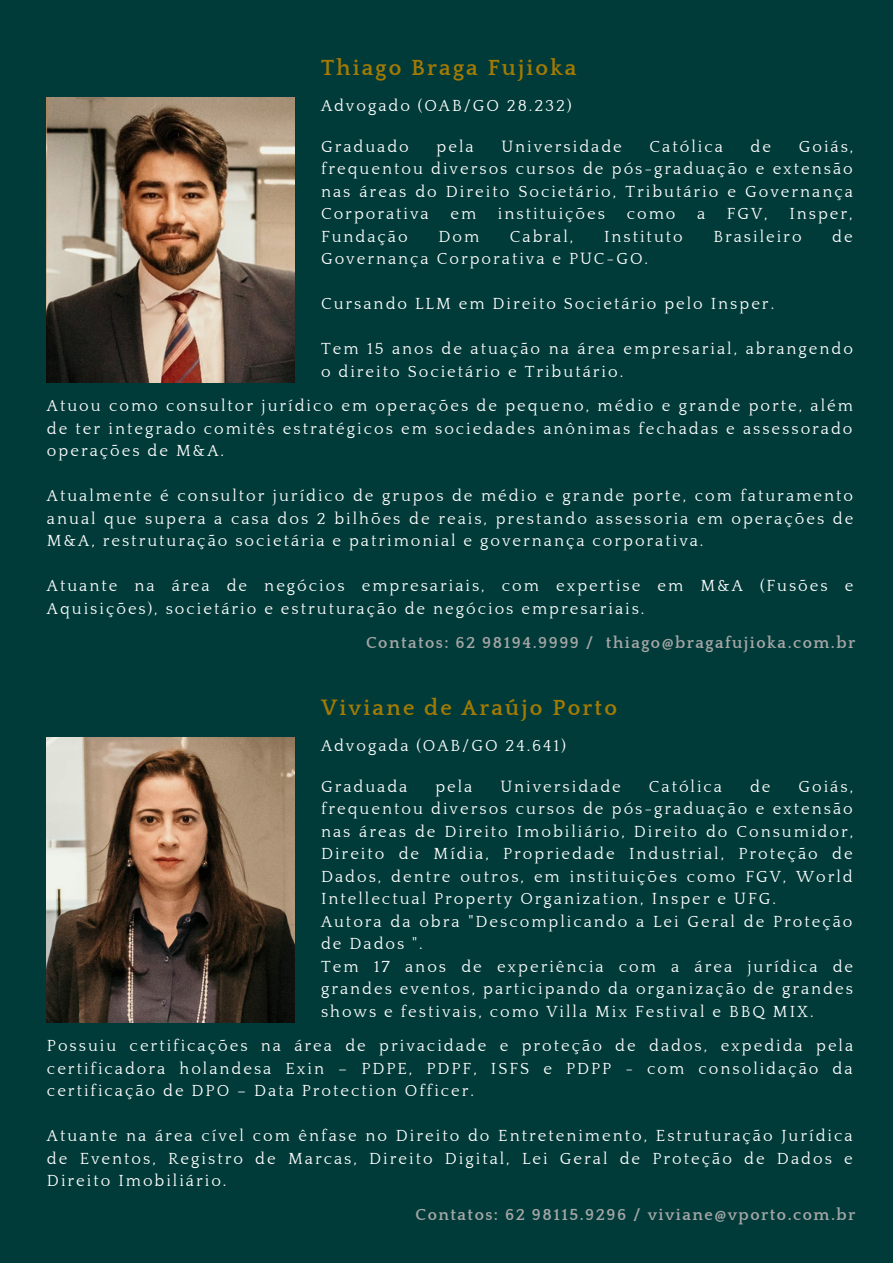
<style>
.page{position:relative;width:893px;height:1264px;background:#fff}
.page>*{position:absolute;margin:0;border:0;box-sizing:border-box;transform-origin:0 0}
.t1{font:700 22.5px "Quattrocento";letter-spacing:.095em;color:#a27a04}
.t2{font:16.5px/22.5px "Quattrocento";letter-spacing:.12em;color:#fff;text-align:justify}
.t3{font:700 16.5px "Quattrocento";letter-spacing:.09em;color:#a6a6a6}
</style>
<div class="page">
<div style="left:0;top:0;width:892px;height:1262px;background:#003b39"></div>
<img style="left:47px;top:97px;width:247px;height:286px">
<img style="left:47px;top:737px;width:247px;height:285px">
<h1 class="t1" style="left:321px;top:56px;width:257px">Thiago Braga Fujioka</h1>
<p class="t2" style="left:321px;top:95px;width:252px">Advogado (OAB/GO 28.232)</p>
<p class="t2" style="left:321px;top:136px;width:89px">Graduado</p>
<p class="t2" style="left:436px;top:136px;width:39px">pela</p>
<p class="t2" style="left:501px;top:136px;width:122px">Universidade</p>
<p class="t2" style="left:649px;top:136px;width:75px">Católica</p>
<p class="t2" style="left:750px;top:136px;width:22px">de</p>
<p class="t2" style="left:321px;top:136px;width:534px;text-indent:478px">Goiás, frequentou diversos cursos de pós-graduação e extensão nas áreas do Direito Societário, Tributário e Governança Corporativa</p>
<p class="t2" style="left:450px;top:203px;width:27px">em</p>
<p class="t2" style="left:498px;top:203px;width:109px">instituições</p>
<p class="t2" style="left:626px;top:203px;width:50px">como</p>
<p class="t2" style="left:697px;top:203px;width:10px">a</p>
<p class="t2" style="left:726px;top:203px;width:42px">FGV,</p>
<p class="t2" style="left:789px;top:203px;width:65px">Insper,</p>
<p class="t2" style="left:321px;top:226px;width:88px">Fundação</p>
<p class="t2" style="left:438px;top:226px;width:42px">Dom</p>
<p class="t2" style="left:510px;top:226px;width:65px">Cabral,</p>
<p class="t2" style="left:604px;top:226px;width:80px">Instituto</p>
<p class="t2" style="left:713px;top:226px;width:90px">Brasileiro</p>
<p class="t2" style="left:832px;top:226px;width:22px">de</p>
<p class="t2" style="left:321px;top:248px;width:328px">Governança Corporativa e PUC-GO.</p>
<p class="t2" style="left:321px;top:293px;width:454px">Cursando LLM em Direito Societário pelo Insper.</p>
<p class="t2" style="left:321px;top:338px;width:533px">Tem 15 anos de atuação na área empresarial, abrangendo o direito Societário e Tributário.</p>
<p class="t2" style="left:47px;top:395px;width:807px">Atuou como consultor jurídico em operações de pequeno, médio e grande porte, além de ter integrado comitês estratégicos em sociedades anônimas fechadas e assessorado operações de M&amp;A.</p>
<p class="t2" style="left:47px;top:485px;width:807px">Atualmente é consultor jurídico de grupos de médio e grande porte, com faturamento anual que supera a casa dos 2 bilhões de reais, prestando assessoria em operações de M&amp;A, restruturação societária e patrimonial e governança corporativa.</p>
<p class="t2" style="left:47px;top:575px;width:807px">Atuante na área de negócios empresariais, com expertise em M&amp;A (Fusões e<br>Aquisições), societário e estruturação de negócios empresariais.</p>
<p class="t3" style="left:366px;top:633px;width:491px">Contatos: 62 98194.9999 / thiago@bragafujioka.com.br</p>
<h1 class="t1" style="left:321px;top:695px;width:297px">Viviane de Araújo Porto</h1>
<p class="t2" style="left:321px;top:735px;width:246px">Advogada (OAB/GO 24.641)</p>
<p class="t2" style="left:321px;top:775px;width:88px">Graduada</p>
<p class="t2" style="left:435px;top:775px;width:39px">pela</p>
<p class="t2" style="left:500px;top:775px;width:122px">Universidade</p>
<p class="t2" style="left:648px;top:775px;width:75px">Católica</p>
<p class="t2" style="left:750px;top:775px;width:22px">de</p>
<p class="t2" style="left:321px;top:775px;width:533px;text-align:left;text-indent:477px">Goiás, frequentou diversos cursos de pós-graduação e extensão nas áreas de Direito Imobiliário, Direito do Consumidor, Direito de Mídia, Propriedade Industrial, Proteção de Dados, dentre outros, em instituições como FGV, World Intellectual Property Organization, Insper e UFG.<br>Autora da obra "Descomplicando a Lei Geral de Proteção de Dados ".<br>Tem 17 anos de experiência com a área jurídica de grandes eventos, participando da organização de grandes shows e festivais, como Villa Mix Festival e BBQ MIX.</p>
<p class="t2" style="left:47px;top:1035px;width:807px">Possuiu certificações na área de privacidade e proteção de dados, expedida pela certificadora holandesa Exin – PDPE, PDPF, ISFS e PDPP - com consolidação da certificação de DPO – Data Protection Officer.</p>
<p class="t2" style="left:47px;top:1124px;width:807px">Atuante na área cível com ênfase no Direito do Entretenimento, Estruturação Jurídica de Eventos, Registro de Marcas, Direito Digital, Lei Geral de Proteção de Dados e Direito Imobiliário.</p>
<p class="t3" style="left:415px;top:1206px;width:441px">Contatos: 62 98115.9296 / viviane@vporto.com.br</p>
</div>
